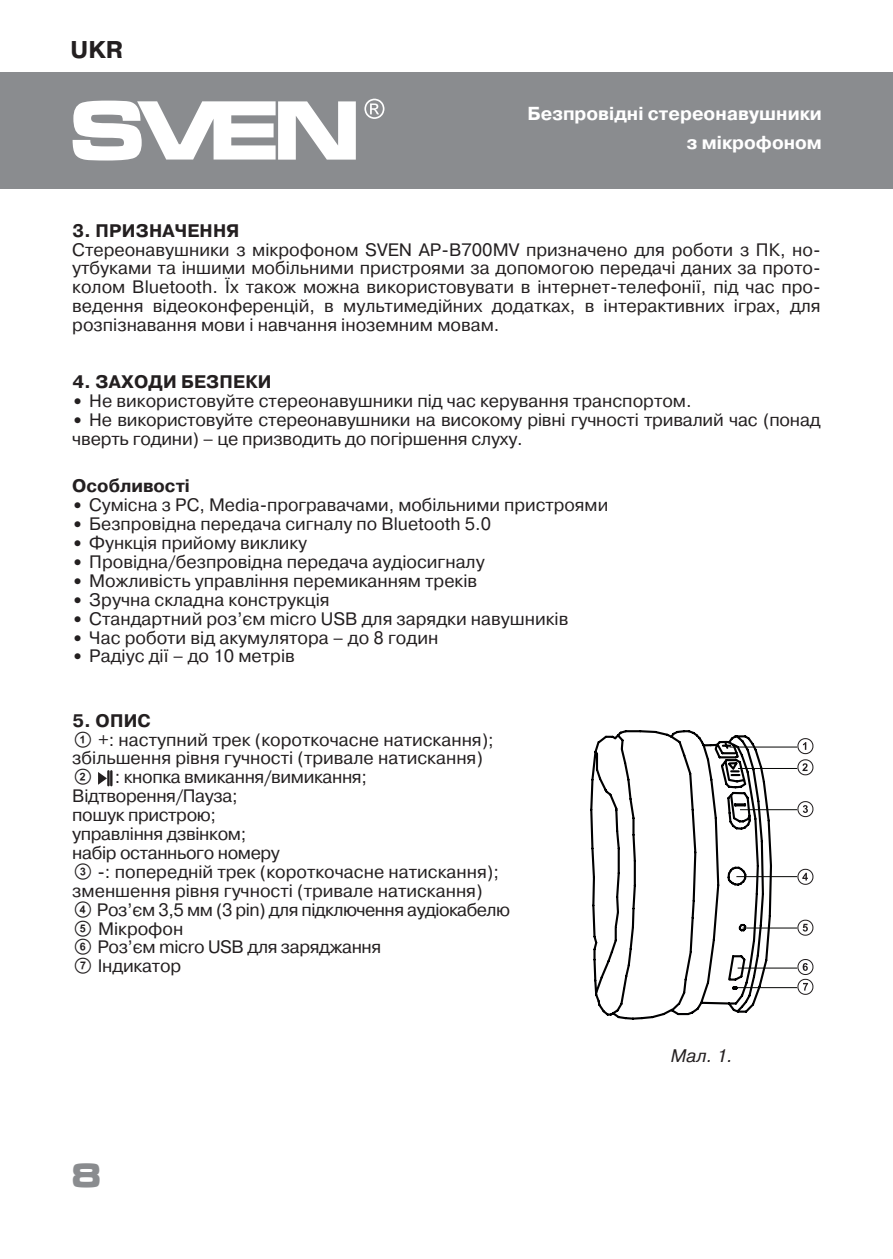
<style>
.page{position:relative;width:893px;height:1259px;background:#fff}
.page>*{position:absolute;margin:0;border:0;box-sizing:border-box;transform-origin:0 0}
.t1{font:700 33px "Micra";color:#8a8c8f}
.t2{font:700 24.3px "Pragmatica";color:#231f20}
.t3{font:700 18.9px/28.5px "Pragmatica";color:#fff;text-align:right}
.t4{font:700 18.3px "Pragmatica";letter-spacing:.01em;color:#231f20}
.t5{font:italic 18.3px "Pragmatica";color:#231f20}
.t6{font:18px/18.9px "Pragmatica";color:#231f20}
.s1{font-weight:700;font-size:16.5px}
.s2{font-family:"SVEN"}
</style>
<div class="page">
<div style="left:0;top:72px;width:893px;height:117px;background:#8a8c8f"></div>
<svg style="left:73px;top:101px;width:283px;height:59px"></svg>
<svg style="left:364px;top:99px;width:20px;height:20px"></svg>
<svg style="left:590px;top:730px;width:183px;height:290px"></svg>
<svg style="left:713px;top:739px;width:39px;height:92px"></svg>
<hr style="left:730px;top:746px;width:67px;height:1px;background:#040503">
<svg style="left:797px;top:738px;width:16px;height:37px"></svg>
<svg style="left:797px;top:801px;width:16px;height:16px"></svg>
<svg style="left:797px;top:869px;width:16px;height:16px"></svg>
<svg style="left:797px;top:919px;width:16px;height:16px"></svg>
<svg style="left:797px;top:959px;width:16px;height:36px"></svg>
<hr style="left:738px;top:768px;width:59px;height:1px;background:#040503">
<hr style="left:740px;top:809px;width:57px;height:1px;background:#040503">
<hr style="left:736px;top:876px;width:61px;height:1px;background:#040503">
<hr style="left:742px;top:927px;width:55px;height:1px;background:#040503">
<hr style="left:738px;top:967px;width:59px;height:1px;background:#040503">
<hr style="left:735px;top:987px;width:62px;height:1px;background:#040503">
<svg style="left:98px;top:770px;width:15px;height:16px"></svg>
<h2 class="t2" style="left:71px;top:34px;width:54px">UKR</h2>
<p class="t3" style="left:527px;top:100px;width:296px">Безпровідні стереонавушники з мікрофоном</p>
<p class="t4" style="left:72px;top:218px;width:169px">3. ПРИЗНАЧЕННЯ</p>
<p class="t6" style="left:72px;top:240px;width:750px;text-align:justify">Стереонавушники з мікрофоном SVEN AP-B700MV призначено для роботи з ПК, но&shy;утбуками та іншими мобільними пристроями за допомогою передачі даних за прото&shy;колом Bluetooth. Їх також можна використовувати в інтернет-телефонії, під час про&shy;ведення відеоконференцій, в мультимедійних додатках, в інтерактивних іграх, для розпізнавання мови і навчання іноземним мовам.</p>
<p class="t4" style="left:72px;top:370px;width:201px">4. ЗАХОДИ БЕЗПЕКИ</p>
<p class="t6" style="left:72px;top:392px;width:621px"><span class="s1">•</span> Не використовуйте стереонавушники під час керування транспортом.</p>
<p class="t6" style="left:72px;top:411px;width:750px"><span class="s1">•</span> Не використовуйте стереонавушники на високому рівні гучності тривалий час (понад чверть години) – це призводить до погіршення слуху.</p>
<p class="t4" style="left:72px;top:474px;width:119px">Особливості</p>
<p class="t6" style="left:72px;top:496px;width:537px"><span class="s1">•</span> Сумісна з PC, Media-програвачами, мобільними пристроями</p>
<p class="t6" style="left:72px;top:515px;width:420px"><span class="s1">•</span> Безпровідна передача сигналу по Bluetooth 5.0</p>
<p class="t6" style="left:72px;top:534px;width:236px"><span class="s1">•</span> Функція прийому виклику</p>
<p class="t6" style="left:72px;top:553px;width:414px"><span class="s1">•</span> Провідна/безпровідна передача аудіосигналу</p>
<p class="t6" style="left:72px;top:571px;width:406px"><span class="s1">•</span> Можливість управління перемиканням треків</p>
<p class="t6" style="left:72px;top:590px;width:259px"><span class="s1">•</span> Зручна складна конструкція</p>
<p class="t6" style="left:72px;top:609px;width:498px"><span class="s1">•</span> Стандартний роз’єм micro USB для зарядки навушників</p>
<p class="t6" style="left:72px;top:628px;width:368px"><span class="s1">•</span> Час роботи від акумулятора – до 8 годин</p>
<p class="t6" style="left:72px;top:647px;width:224px"><span class="s1">•</span> Радіус дії – до 10 метрів</p>
<p class="t4" style="left:72px;top:708px;width:80px">5. ОПИС</p>
<p class="t6" style="left:72px;top:730px;width:439px"><span class="s2">A</span> +: наступний трек (короткочасне натискання); збільшення рівня гучності (тривале натискання)<br><span class="s2">B</span> : кнопка вмикання/вимикання;<br>Відтворення/Пауза;<br>пошук пристрою;<br>управління дзвінком;<br>набір останнього номеру<br><span class="s2">C</span> -: попередній трек (короткочасне натискання); зменшення рівня гучності (тривале натискання)<br><span class="s2">D</span> Роз’єм 3,5 мм (3 pin) для підключення аудіокабелю<br><span class="s2">E</span> Мікрофон<br><span class="s2">F</span> Роз’єм micro USB для заряджання<br><span class="s2">G</span> Індикатор</p>
<h1 class="t1" style="left:70px;top:1157px;width:35px">8</h1>
<p class="t5" style="left:671px;top:1044px;width:64px">Мал. 1.</p>
</div>
